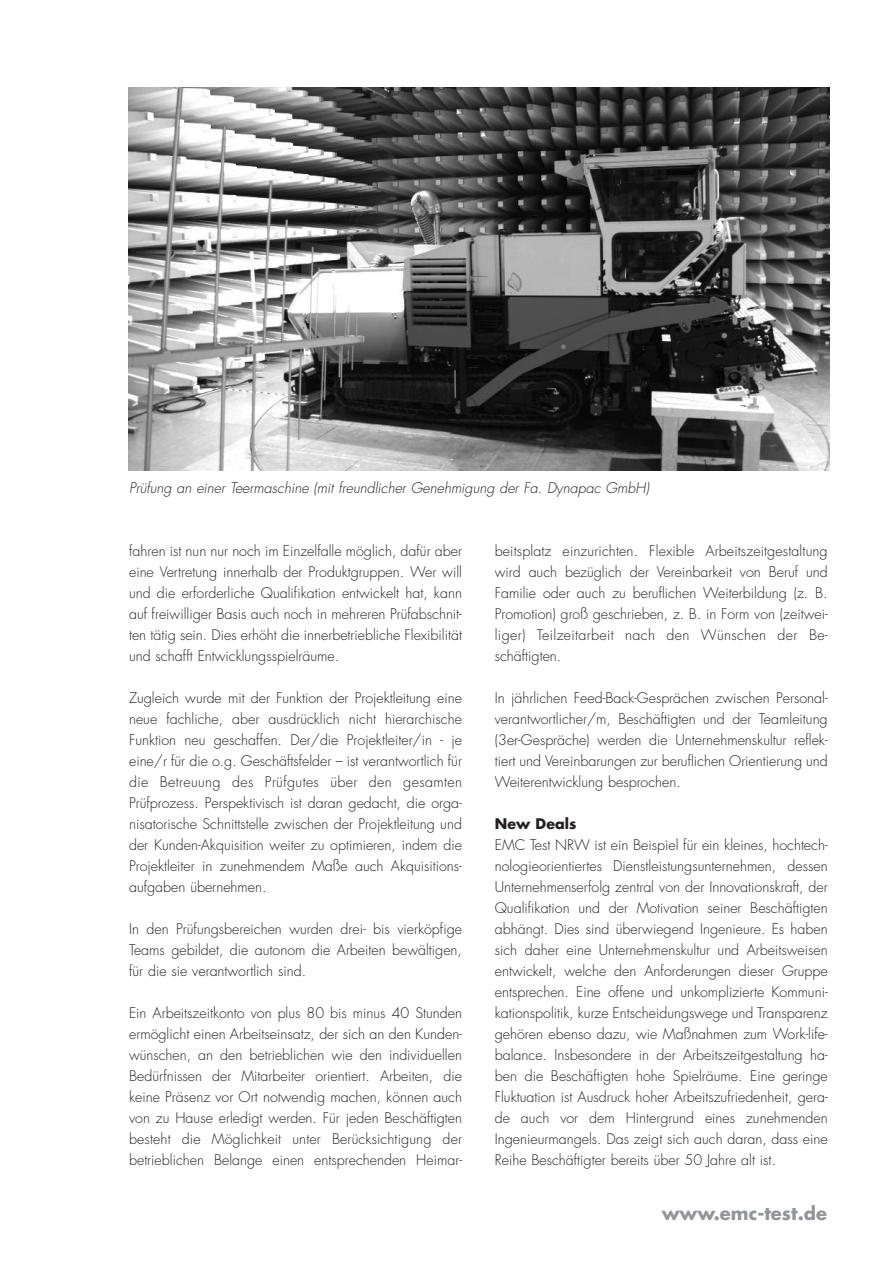
<style>
.page{position:relative;width:893px;height:1263px;background:#fff}
.page>*{position:absolute;margin:0;border:0;box-sizing:border-box;transform-origin:0 0}
.t1{font:700 18px "Futura";color:#939598}
.t2{font:300 14.25px/21px "Futura";color:#231f20;text-align:justify}
.t3{font:italic 300 14.25px "Futura";color:#231f20}
.t4{font:700 14.25px "Futura";color:#231f20}
</style>
<div class="page">
<img style="left:128px;top:87px;width:701px;height:384px">
<p class="t3" style="left:129px;top:481px;width:521px">Prüfung an einer Teermaschine (mit freundlicher Genehmigung der Fa. Dynapac GmbH)</p>
<p class="t2" style="left:129px;top:541px;width:334px">fahren ist nun nur noch im Einzelfalle möglich, dafür aber eine Vertretung innerhalb der Produktgruppen. Wer will und die erforderliche Qualifikation entwickelt hat, kann auf freiwilliger Basis auch noch in mehreren Prüfabschnit&shy;ten tätig sein. Dies erhöht die innerbetriebliche Flexibilität und schafft Entwicklungsspielräume.</p>
<p class="t2" style="left:129px;top:688px;width:334px">Zugleich wurde mit der Funktion der Projektleitung eine neue fachliche, aber ausdrücklich nicht hierarchische Funktion neu geschaffen. Der/die Projektleiter/in - je eine/r für die o.g. Geschäftsfelder – ist verantwortlich für die Betreuung des Prüfgutes über den gesamten Prüfprozess. Perspektivisch ist daran gedacht, die orga&shy;nisatorische Schnittstelle zwischen der Projektleitung und der Kunden-Akquisition weiter zu optimieren, indem die Projektleiter in zunehmendem Maße auch Akquisitions&shy;aufgaben übernehmen.</p>
<p class="t2" style="left:129px;top:919px;width:334px">In den Prüfungsbereichen wurden drei- bis vierköpfige Teams gebildet, die autonom die Arbeiten bewältigen, für die sie verantwortlich sind.</p>
<p class="t2" style="left:129px;top:1003px;width:334px">Ein Arbeitszeitkonto von plus 80 bis minus 40 Stunden ermöglicht einen Arbeitseinsatz, der sich an den Kunden&shy;wünschen, an den betrieblichen wie den individuellen Bedürfnissen der Mitarbeiter orientiert. Arbeiten, die keine Präsenz vor Ort notwendig machen, können auch von zu Hause erledigt werden. Für jeden Beschäftigten besteht die Möglichkeit unter Berücksichtigung der betrieblichen Belange einen entsprechenden Heimar-</p>
<p class="t2" style="left:495px;top:541px;width:334px">beitsplatz einzurichten. Flexible Arbeitszeitgestaltung wird auch bezüglich der Vereinbarkeit von Beruf und Familie oder auch zu beruflichen Weiterbildung (z. B.<br>Promotion) groß geschrieben, z. B. in Form von (zeitwei&shy;liger) Teilzeitarbeit nach den Wünschen der Be&shy;schäftigten.</p>
<p class="t2" style="left:495px;top:688px;width:334px">In jährlichen Feed-Back-Gesprächen zwischen Personal&shy;verantwortlicher/m, Beschäftigten und der Teamleitung (3er-Gespräche) werden die Unternehmenskultur reflek&shy;tiert und Vereinbarungen zur beruflichen Orientierung und Weiterentwicklung besprochen.</p>
<p class="t4" style="left:495px;top:817px;width:83px">New Deals</p>
<p class="t2" style="left:495px;top:835px;width:334px">EMC Test NRW ist ein Beispiel für ein kleines, hochtech&shy;nologieorientiertes Dienstleistungsunternehmen, dessen Unternehmenserfolg zentral von der Innovationskraft, der Qualifikation und der Motivation seiner Beschäftigten abhängt. Dies sind überwiegend Ingenieure. Es haben sich daher eine Unternehmenskultur und Arbeitsweisen entwickelt, welche den Anforderungen dieser Gruppe entsprechen. Eine offene und unkomplizierte Kommuni&shy;kationspolitik, kurze Entscheidungswege und Transparenz gehören ebenso dazu, wie Maßnahmen zum Work-life&shy;balance. Insbesondere in der Arbeitszeitgestaltung ha&shy;ben die Beschäftigten hohe Spielräume. Eine geringe Fluktuation ist Ausdruck hoher Arbeitszufriedenheit, gera&shy;de auch vor dem Hintergrund eines zunehmenden Ingenieurmangels. Das zeigt sich auch daran, dass eine Reihe Beschäftigter bereits über 50 Jahre alt ist.</p>
<p class="t1" style="left:662px;top:1205px;width:167px">www.emc-test.de</p>
</div>
